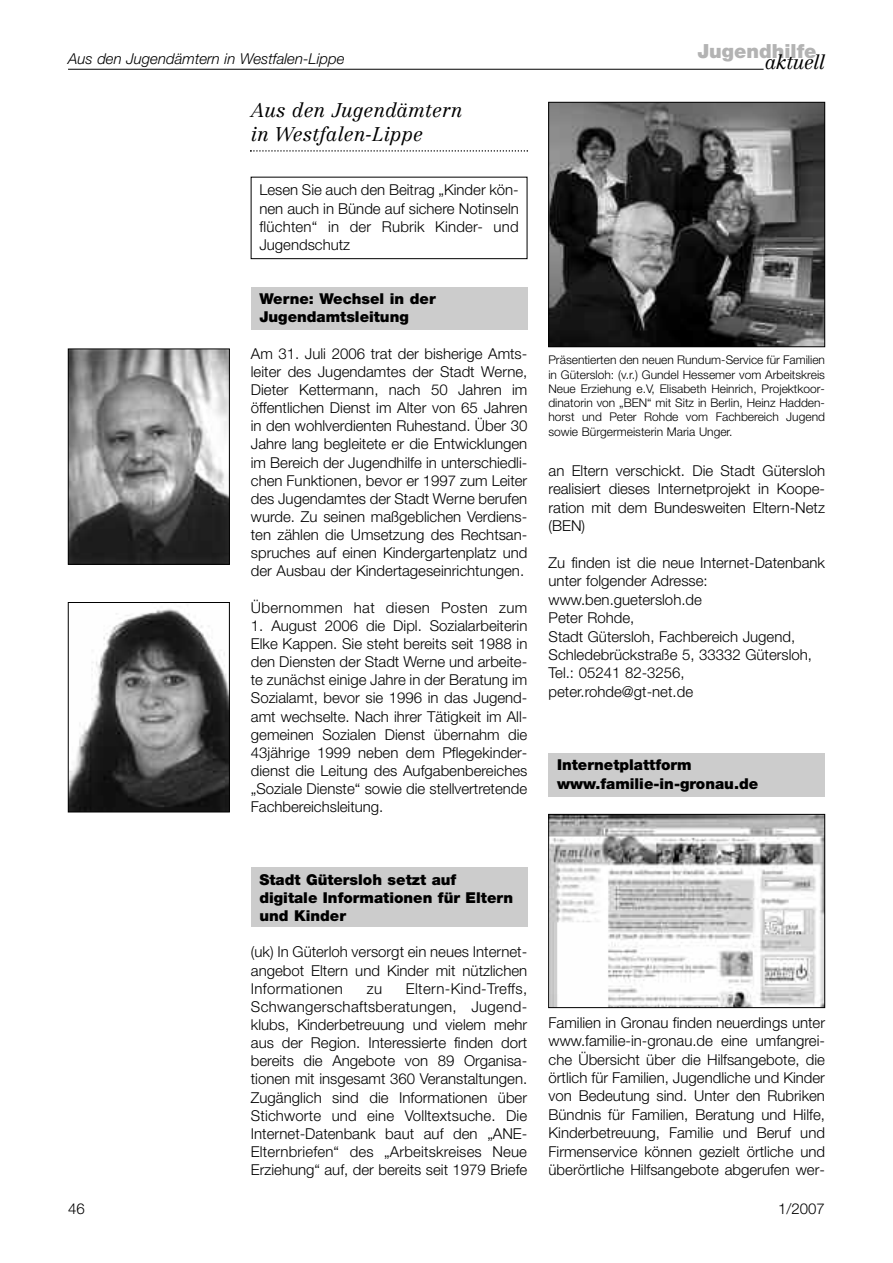
<style>
.page{position:relative;width:893px;height:1263px;background:#fff}
.page>*{position:absolute;margin:0;border:0;box-sizing:border-box;transform-origin:0 0}
.t1{font:italic 300 19.5px/24.2px "Centennial";color:#000}
.t2{font:900 19.5px "Helvetica Neue";color:#b3b3b3}
.t3{font:italic 300 19.5px "Centennial";letter-spacing:-.03em;color:#000}
.t4{font:300 15px/18.1px "Helvetica Neue";color:#000;text-align:justify}
.t5{font:900 15px/18.1px "Helvetica Neue";color:#000}
.t6{font:italic 300 15px "Helvetica Neue";color:#000}
.t7{font:300 15px "Helvetica Neue";letter-spacing:.02em;color:#000}
.t8{font:300 12px/14.2px "Helvetica Neue";color:#000;text-align:justify}
</style>
<div class="page">
<img style="left:550px;top:816px;width:273px;height:190px">
<div style="left:548px;top:814px;width:277px;height:194px;border:1px solid #000"></div>
<div style="left:548px;top:753px;width:277px;height:44px;background:#ccc"></div>
<div style="left:251px;top:868px;width:276px;height:59px;background:#ccc"></div>
<div style="left:251px;top:288px;width:276px;height:42px;background:#ccc"></div>
<hr style="left:68px;top:69px;width:696px;height:1px;background:#000">
<svg style="left:250px;top:150px;width:278px;height:2px"></svg>
<div style="left:251px;top:177px;width:276px;height:82px;border:1px solid #000"></div>
<img style="left:70px;top:351px;width:158px;height:211px">
<div style="left:68px;top:349px;width:162px;height:215px;border:1px solid #000"></div>
<img style="left:70px;top:609px;width:158px;height:201px">
<div style="left:68px;top:602px;width:162px;height:210px;border:1px solid #000"></div>
<img style="left:550px;top:104px;width:273px;height:241px">
<div style="left:548px;top:102px;width:277px;height:245px;border:1px solid #000"></div>
<p class="t6" style="left:68px;top:53px;width:278px">Aus den Jugendämtern in Westfalen-Lippe</p>
<h1 class="t2" style="left:697px;top:44px;width:121px">Jugendhilfe</h1>
<h1 class="t3" style="left:765px;top:55px;width:62px">aktuell</h1>
<h1 class="t1" style="left:251px;top:100px;width:213px">Aus den Jugendämtern in Westfalen-Lippe</h1>
<p class="t4" style="left:259px;top:182px;width:261px">Lesen Sie auch den Beitrag „Kinder kön&shy;nen auch in Bünde auf sichere Notinseln flüchten“ in der Rubrik Kinder- und Jugendschutz</p>
<p class="t5" style="left:259px;top:291px;width:178px">Werne: Wechsel in der<br>Jugendamtsleitung</p>
<p class="t4" style="left:251px;top:346px;width:278px">Am 31. Juli 2006 trat der bisherige Amts&shy;leiter des Jugendamtes der Stadt Werne, Dieter Kettermann, nach 50 Jahren im öffentlichen Dienst im Alter von 65 Jahren in den wohlverdienten Ruhestand. Über 30<br>Jahre lang begleitete er die Entwicklungen im Bereich der Jugendhilfe in unterschiedli&shy;chen Funktionen, bevor er 1997 zum Leiter des Jugendamtes der Stadt Werne berufen wurde. Zu seinen maßgeblichen Verdiens&shy;ten zählen die Umsetzung des Rechtsan&shy;spruches auf einen Kindergartenplatz und der Ausbau der Kindertageseinrichtungen.</p>
<p class="t7" style="left:251px;top:602px;width:278px">Übernommen hat diesen Posten zum</p>
<p class="t4" style="left:251px;top:618px;width:278px">1. August 2006 die Dipl. Sozialarbeiterin Elke Kappen. Sie steht bereits seit 1988 in den Diensten der Stadt Werne und arbeite&shy;te zunächst einige Jahre in der Beratung im Sozialamt, bevor sie 1996 in das Jugend&shy;amt wechselte. Nach ihrer Tätigkeit im All&shy;gemeinen Sozialen Dienst übernahm die 43jährige 1999 neben dem Pflegekinder&shy;dienst die Leitung des Aufgabenbereiches „Soziale Dienste“ sowie die stellvertretende Fachbereichsleitung.</p>
<p class="t8" style="left:548px;top:354px;width:278px">Präsentierten den neuen Rundum-Service für Familien in Gütersloh: (v.r.) Gundel Hessemer vom Arbeitskreis Neue Erziehung e.V, Elisabeth Heinrich, Projektkoor&shy;dinatorin von „BEN“ mit Sitz in Berlin, Heinz Hadden&shy;horst und Peter Rohde vom Fachbereich Jugend sowie Bürgermeisterin Maria Unger.</p>
<p class="t4" style="left:549px;top:463px;width:278px">an Eltern verschickt. Die Stadt Gütersloh realisiert dieses Internetprojekt in Koope&shy;ration mit dem Bundesweiten Eltern-Netz (BEN)</p>
<p class="t4" style="left:549px;top:555px;width:278px;text-align:left">Zu finden ist die neue Internet-Datenbank unter folgender Adresse: www.ben.guetersloh.de<br>Peter Rohde,<br>Stadt Gütersloh, Fachbereich Jugend,<br>Schledebrückstraße 5, 33332 Gütersloh,<br>Tel.: 05241 82-3256, peter.rohde@gt-net.de</p>
<p class="t5" style="left:557px;top:757px;width:203px">Internetplattform www.familie-in-gronau.de</p>
<p class="t5" style="left:259px;top:872px;width:255px">Stadt Gütersloh setzt auf digitale Informationen für Eltern und Kinder</p>
<p class="t4" style="left:251px;top:944px;width:278px">(uk) In Güterloh versorgt ein neues Internet&shy;angebot Eltern und Kinder mit nützlichen Informationen</p>
<p class="t4" style="left:251px;top:981px;width:278px;text-indent:155px">Eltern-Kind-Treffs, Schwangerschaftsberatungen, Jugend&shy;klubs, Kinderbetreuung und vielem mehr aus der Region. Interessierte finden dort bereits die Angebote von 89 Organisa&shy;tionen mit insgesamt 360 Veranstaltungen.<br>Zugänglich sind die Informationen über Stichworte und eine Volltextsuche. Die Internet-Datenbank baut auf den „ANE-Elternbriefen“ des „Arbeitskreises Neue Erziehung“ auf, der bereits seit 1979 Briefe</p>
<p class="t4" style="left:367px;top:981px;width:17px">zu</p>
<p class="t4" style="left:549px;top:1015px;width:278px">Familien in Gronau finden neuerdings unter www.familie-in-gronau.de eine umfangrei&shy;che Übersicht über die Hilfsangebote, die örtlich für Familien, Jugendliche und Kinder von Bedeutung sind. Unter den Rubriken Bündnis für Familien, Beratung und Hilfe, Kinderbetreuung, Familie und Beruf und Firmenservice können gezielt örtliche und überörtliche Hilfsangebote abgerufen wer-</p>
<p class="t4" style="left:68px;top:1201px;width:18px">46</p>
<p class="t4" style="left:778px;top:1201px;width:48px">1/2007</p>
</div>
